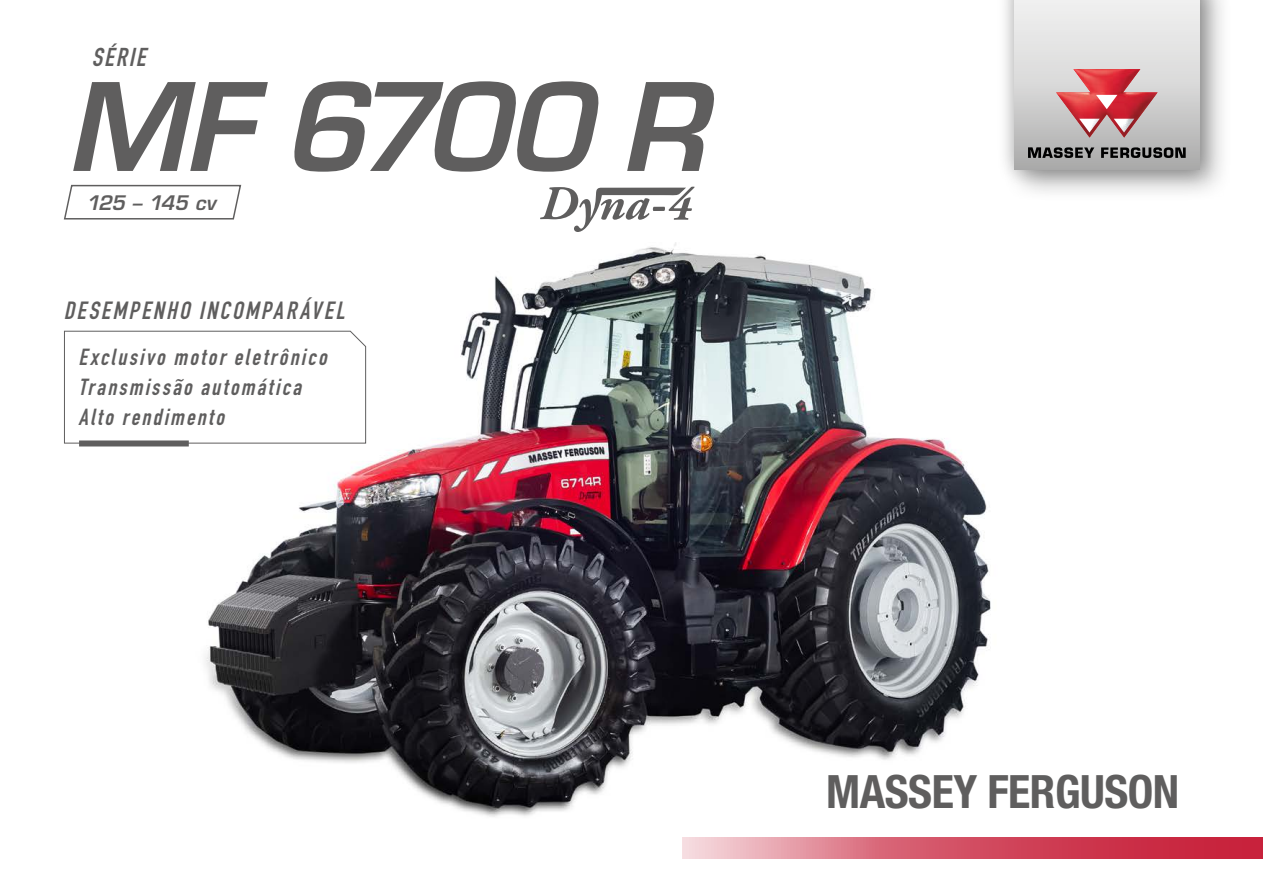
<style>
.page{position:relative;width:1263px;height:893px;background:#fff}
.page>*{position:absolute;margin:0;border:0;box-sizing:border-box;transform-origin:0 0}
.t1{font:italic 600 118.5px "Eurostile LT Std";letter-spacing:-.05em;color:#5f5e5e}
.t2{font:700 condensed 46.05px "Helvetica Neue LT Std";letter-spacing:-.01em;color:#5f5e5e}
.t3{font:italic 25.5px "DIN Engschrift Std";color:#5f5e5e}
.t4{font:italic 24.6px "DIN Engschrift Std";color:#5f5e5e}
.t5{font:italic 22.95px/30px "DIN Engschrift Std";color:#5f5e5e}
.t6{font:italic 600 19.5px "Eurostile LT Std";color:#5f5e5e}
</style>
<div class="page">
<img style="left:79px;top:242px;width:1052px;height:617px">
<svg style="left:683px;top:837px;width:580px;height:21px;background:#d65f71"></svg>
<div style="left:1002px;top:0;width:231px;height:202px;background:#fafafa"></div>
<div style="left:996px;top:0;width:222px;height:188px;background:#000;opacity:.28"></div>
<img style="left:1014px;top:0;width:185px;height:169px">
<svg style="left:1028px;top:147px;width:66px;height:11px"></svg>
<svg style="left:1101px;top:147px;width:85px;height:11px"></svg>
<svg style="left:1056px;top:69px;width:101px;height:69px;background:#cf8185"></svg>
<svg style="left:63px;top:184px;width:179px;height:36px"></svg>
<svg style="left:64px;top:330px;width:302px;height:114px"></svg>
<div style="left:79px;top:440px;width:110px;height:6px;background:#5f5e5e"></div>
<svg style="left:540px;top:187px;width:155px;height:45px"></svg>
<p class="t3" style="left:92px;top:42px;width:61px">SÉRIE</p>
<h1 class="t1" style="left:65px;top:53px;width:642px">MF 6700 R</h1>
<p class="t6" style="left:86px;top:191px;width:136px">125 – 145 cv</p>
<p class="t4" style="left:64px;top:296px;width:288px">DESEMPENHO INCOMPARÁVEL</p>
<p class="t5" style="left:78px;top:342px;width:255px">Exclusivo motor eletrônico<br>Transmissão automática<br>Alto rendimento</p>
<h2 class="t2" style="left:826px;top:764px;width:355px">MASSEY FERGUSON</h2>
</div>
